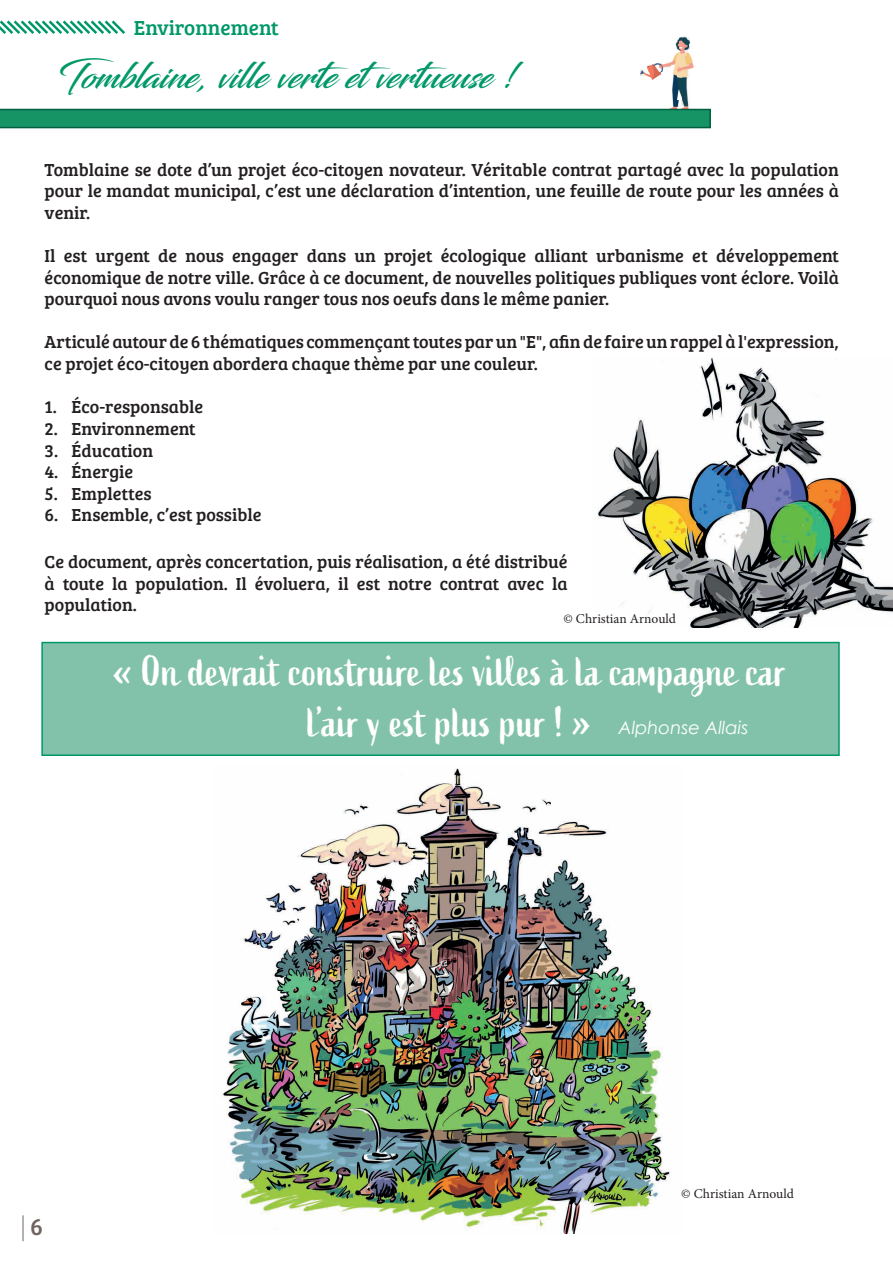
<style>
.page{position:relative;width:893px;height:1263px;background:#fff}
.page>*{position:absolute;margin:0;border:0;box-sizing:border-box;transform-origin:0 0}
.t1{font:42px/50.4px "Active";color:#fff;text-align:center}
.t2{font:36px "Blacksword";color:#009868}
.t3{font:24px "Bree Serif";color:#706460}
.t4{font:21px "Bree Serif";color:#009868}
.t5{font:18px/21.6px "Bree Serif";color:#231f20;text-align:justify}
.t6{font:italic 18px "Century Gothic";color:#fff}
.t7{font:13.5px "Minion Pro";color:#231f20}
</style>
<div class="page">
<svg style="left:23px;top:1215px;width:1px;height:26px"></svg>
<svg style="left:0;top:20px;width:125px;height:14px"></svg>
<div style="left:41px;top:642px;width:799px;height:114px;background:#82c2aa;border:2px solid #009868"></div>
<img style="left:667px;top:107px;width:22px;height:2px">
<img style="left:670px;top:56px;width:8px;height:51px">
<img style="left:682px;top:36px;width:7px;height:71px">
<img style="left:678px;top:37px;width:4px;height:61px">
<img style="left:644px;top:71px;width:18px;height:8px">
<svg style="left:640px;top:69px;width:4px;height:6px"></svg>
<img style="left:648px;top:64px;width:19px;height:8px">
<img style="left:689px;top:53px;width:4px;height:16px">
<svg style="left:667px;top:62px;width:3px;height:6px"></svg>
<img style="left:675px;top:40px;width:3px;height:16px">
<svg style="left:0;top:109px;width:711px;height:19px"></svg>
<img style="left:598px;top:359px;width:295px;height:268px">
<img style="left:222px;top:768px;width:448px;height:465px">
<p class="t4" style="left:134px;top:13px;width:146px">Environnement</p>
<h2 class="t2" style="left:58px;top:54px;width:460px">Tomblaine, ville verte etvertueuse !</h2>
<p class="t5" style="left:45px;top:158px;width:796px">Tomblaine se dote d’un projet éco-citoyen novateur. Véritable contrat partagé avec la population pour le mandat municipal, c’est une déclaration d’intention, une feuille de route pour les années à venir.</p>
<p class="t5" style="left:45px;top:244px;width:796px">Il est urgent de nous engager dans un projet écologique alliant urbanisme et développement économique de notre ville. Grâce à ce document, de nouvelles politiques publiques vont éclore. Voilà pourquoi nous avons voulu ranger tous nos oeufs dans le même panier.</p>
<p class="t5" style="left:45px;top:330px;width:796px">Articulé autour de 6 thématiques commençant toutes par un "E", afin de faire un rappel à l'expression, ce projet éco-citoyen abordera chaque thème par une couleur.</p>
<p class="t5" style="left:45px;top:395px;width:160px">1. Éco-responsable</p>
<p class="t5" style="left:45px;top:417px;width:153px">2. Environnement</p>
<p class="t5" style="left:45px;top:438px;width:110px">3. Éducation</p>
<p class="t5" style="left:45px;top:460px;width:90px">4. Énergie</p>
<p class="t5" style="left:45px;top:482px;width:108px">5. Emplettes</p>
<p class="t5" style="left:45px;top:503px;width:218px">6. Ensemble, c’est possible</p>
<p class="t5" style="left:45px;top:550px;width:524px">Ce document, après concertation, puis réalisation, a été distribué à toute la population. Il évoluera, il est notre contrat avec la population.</p>
<p class="t7" style="left:563px;top:610px;width:114px">© Christian Arnould</p>
<h1 class="t1" style="left:113px;top:648px;width:675px">« On devrait construire les villes à la campagne car l’air y est plus pur ! »</h1>
<p class="t6" style="left:618px;top:715px;width:132px">Alphonse Allais</p>
<h3 class="t3" style="left:30px;top:1209px;width:14px">6</h3>
<p class="t7" style="left:681px;top:1184px;width:114px">© Christian Arnould</p>
</div>
